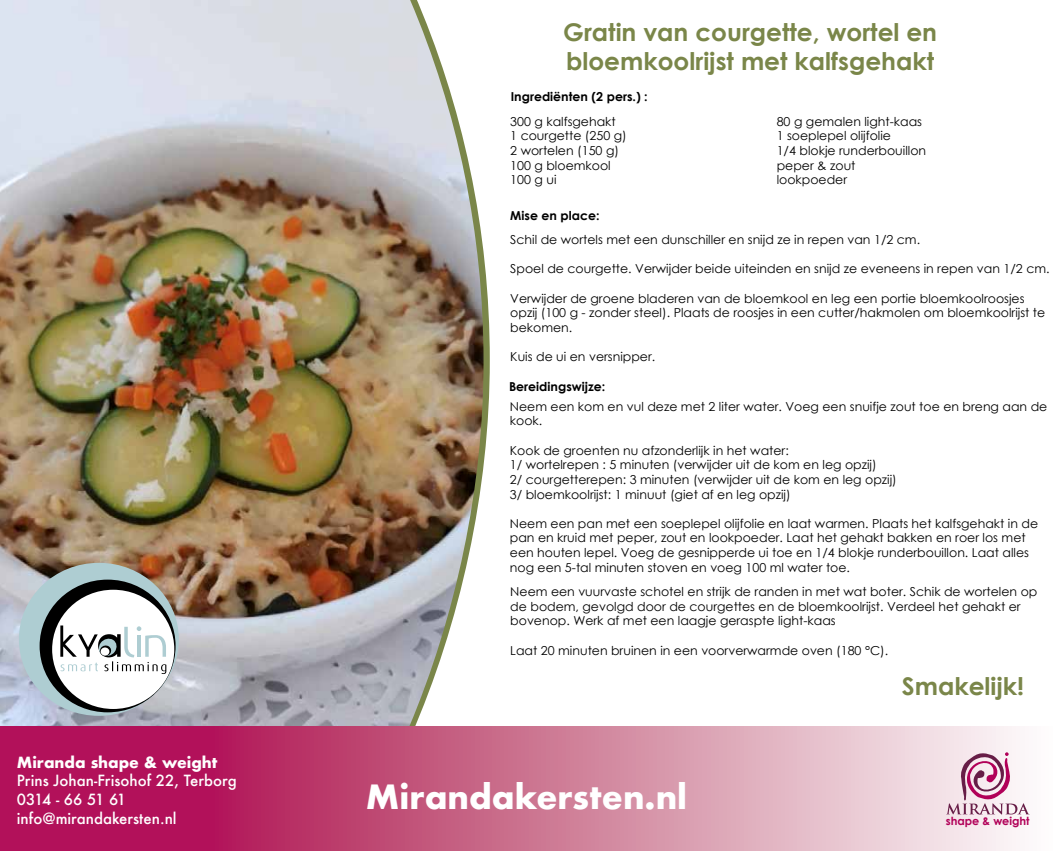
<style>
.page{position:relative;width:1053px;height:851px;background:#fff}
.page>*{position:absolute;margin:0;border:0;box-sizing:border-box;transform-origin:0 0}
.t1{font:700 32.5px "Futura";color:#fff}
.t2{font:700 24.38px/29px "Century Gothic";color:#7a8649}
.t3{font:500 15px/18.8px "Futura";color:#fff}
.t4{font:700 15px "Futura";color:#fff}
.t5{font:12.38px/14.6px "Century Gothic";color:#000}
.t6{font:700 12.38px "Century Gothic";color:#000}
.t7{font:700 11.25px "Century Gothic";color:#b10058}
</style>
<div class="page">
<img style="left:0;top:0;width:483px;height:726px">
<div style="left:19px;top:562px;width:160px;height:153px;background:#aecdd2;border-radius:50%"></div>
<div style="left:40px;top:579px;width:135px;height:133px;background:#000;border-radius:50%"></div>
<div style="left:52px;top:589px;width:122px;height:119px;background:#fff;border-radius:50%"></div>
<svg style="left:60px;top:625px;width:106px;height:49px"></svg>
<svg style="left:0;top:726px;width:1030px;height:124px;background:#cb6c91"></svg>
<svg style="left:946px;top:750px;width:83px;height:64px"></svg>
<h2 class="t2" style="left:563px;top:17px;width:375px">Gratin van courgette, wortel en bloemkoolrijst met kalfsgehakt</h2>
<p class="t6" style="left:510px;top:87px;width:138px">Ingrediënten (2 pers.) :</p>
<p class="t5" style="left:510px;top:114px;width:118px">300 g kalfsgehakt<br>1 courgette (250 g)<br>2 wortelen (150 g)<br>100 g bloemkool<br>100 g ui</p>
<p class="t5" style="left:776px;top:114px;width:151px">80 g gemalen light-kaas<br>1 soeplepel olijfolie<br>1/4 blokje runderbouillon peper &amp; zout lookpoeder</p>
<p class="t6" style="left:510px;top:206px;width:91px">Mise en place:</p>
<p class="t5" style="left:510px;top:232px;width:411px">Schil de wortels met een dunschiller en snijd ze in repen van 1/2 cm.</p>
<p class="t5" style="left:510px;top:261px;width:540px">Spoel de courgette. Verwijder beide uiteinden en snijd ze eveneens in repen van 1/2 cm.</p>
<p class="t5" style="left:510px;top:291px;width:536px">Verwijder de groene bladeren van de bloemkool en leg een portie bloemkoolroosjes opzij (100 g - zonder steel). Plaats de roosjes in een cutter/hakmolen om bloemkoolrijst te bekomen.</p>
<p class="t5" style="left:510px;top:349px;width:146px">Kuis de ui en versnipper.</p>
<p class="t6" style="left:509px;top:377px;width:98px">Bereidingswijze:</p>
<p class="t5" style="left:510px;top:398px;width:539px">Neem een kom en vul deze met 2 liter water. Voeg een snuifje zout toe en breng aan de kook.</p>
<p class="t5" style="left:510px;top:442px;width:388px">Kook de groenten nu afzonderlijk in het water:<br>1/ wortelrepen : 5 minuten (verwijder uit de kom en leg opzij)<br>2/ courgetterepen: 3 minuten (verwijder uit de kom en leg opzij)<br>3/ bloemkoolrijst: 1 minuut (giet af en leg opzij)</p>
<p class="t5" style="left:510px;top:515px;width:530px">Neem een pan met een soeplepel olijfolie en laat warmen. Plaats het kalfsgehakt in de pan en kruid met peper, zout en lookpoeder. Laat het gehakt bakken en roer los met een houten lepel. Voeg de gesnipperde ui toe en 1/4 blokje runderbouillon. Laat alles nog een 5-tal minuten stoven en voeg 100 ml water toe.</p>
<p class="t5" style="left:510px;top:584px;width:528px">Neem een vuurvaste schotel en strijk de randen in met wat boter. Schik de wortelen op de bodem, gevolgd door de courgettes en de bloemkoolrijst. Verdeel het gehakt er bovenop. Werk af met een laagje geraspte light-kaas</p>
<p class="t5" style="left:510px;top:642px;width:379px">Laat 20 minuten bruinen in een voorverwarmde oven (180 °C).</p>
<h2 class="t2" style="left:901px;top:670px;width:124px">Smakelijk!</h2>
<p class="t4" style="left:17px;top:751px;width:202px">Miranda shape &amp; weight</p>
<p class="t3" style="left:17px;top:771px;width:221px">Prins Johan-Frisohof 22, Terborg<br>0314 - 66 51 61 info@mirandakersten.nl</p>
<h1 class="t1" style="left:366px;top:773px;width:323px">Mirandakersten.nl</h1>
<p class="t7" style="left:945px;top:814px;width:85px">shape &amp; weight</p>
</div>
